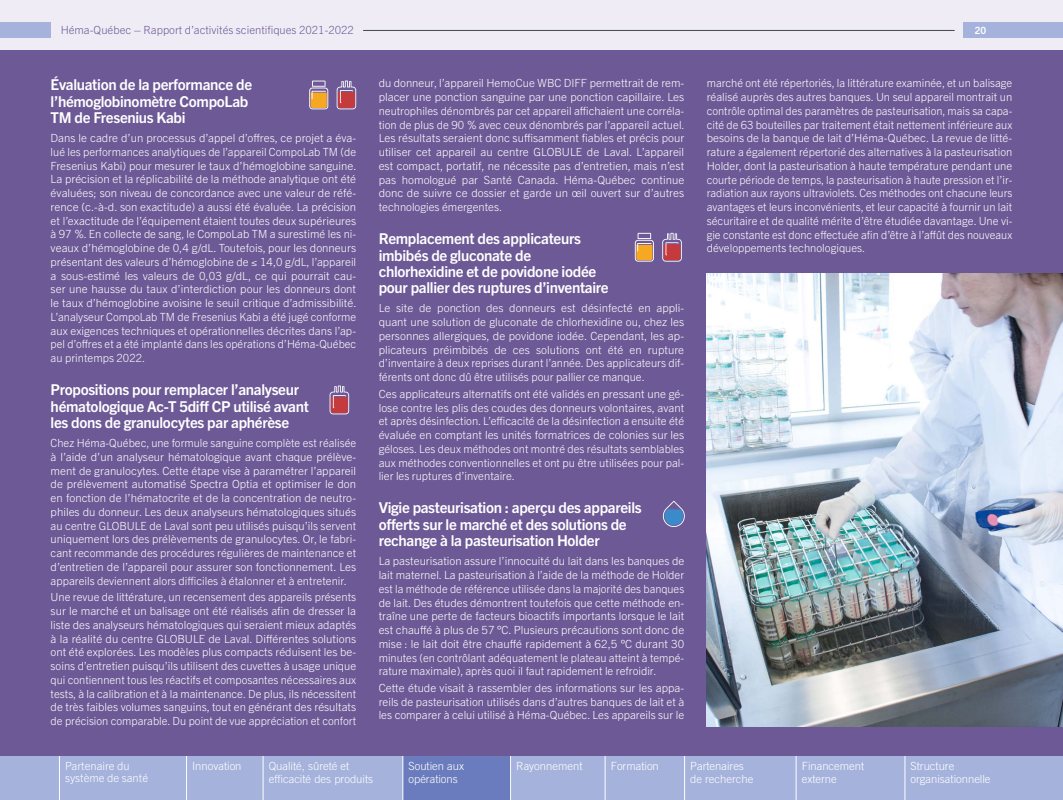
<style>
.page{position:relative;width:1063px;height:800px;background:#fff}
.page>*{position:absolute;margin:0;border:0;box-sizing:border-box;transform-origin:0 0}
.t1{font:700 15px/16.2px "Trade Gothic Next LT Pro";letter-spacing:-.02em;color:#fff}
.t2{font:300 11.25px/13.8px "Trade Gothic Next LT Pro";color:#fff;text-align:justify}
.t3{font:300 11.25px/12.5px "Trade Gothic";color:#fff}
.t4{font:300 11.25px "Trade Gothic Next LT Pro";color:#6d5996}
.t5{font:700 10px "Trade Gothic Next LT Pro";color:#fff}
</style>
<div class="page">
<div style="left:0;top:0;width:1062px;height:50px;background:#efecf6"></div>
<div style="left:962px;top:22px;width:100px;height:16px;background:#a5b2dc"></div>
<div style="left:0;top:22px;width:51px;height:16px;background:#a5b2dc"></div>
<hr style="left:363px;top:30px;width:591px;height:1px;background:#40494c">
<div style="left:0;top:756px;width:1062px;height:44px;background:#a5b2dc"></div>
<div style="left:403px;top:756px;width:107px;height:44px;background:#6a7cbd"></div>
<hr style="left:59px;top:756px;width:1px;height:44px;background:#fff">
<hr style="left:186px;top:756px;width:1px;height:44px;background:#fff">
<hr style="left:263px;top:756px;width:1px;height:44px;background:#fff">
<hr style="left:402px;top:756px;width:1px;height:44px;background:#fff">
<hr style="left:510px;top:756px;width:1px;height:44px;background:#fff">
<hr style="left:605px;top:756px;width:1px;height:44px;background:#fff">
<hr style="left:684px;top:756px;width:1px;height:44px;background:#fff">
<hr style="left:795px;top:756px;width:1px;height:44px;background:#fff">
<hr style="left:904px;top:756px;width:1px;height:44px;background:#fff">
<div style="left:0;top:50px;width:1062px;height:706px;background:#6d5996"></div>
<img style="left:706px;top:273px;width:356px;height:454px">
<svg style="left:329px;top:386px;width:20px;height:28px"></svg>
<svg style="left:336px;top:81px;width:20px;height:28px"></svg>
<svg style="left:662px;top:233px;width:19px;height:29px"></svg>
<svg style="left:309px;top:81px;width:19px;height:28px"></svg>
<svg style="left:635px;top:233px;width:19px;height:29px"></svg>
<svg style="left:663px;top:501px;width:22px;height:26px"></svg>
<p class="t4" style="left:61px;top:23px;width:295px">Héma-Québec – Rapport d’activités scientifiques 2021-2022</p>
<p class="t5" style="left:974px;top:24px;width:13px">20</p>
<h1 class="t1" style="left:51px;top:76px;width:203px">Évaluation de la performance de l’hémoglobinomètre CompoLab<br>TM de Fresenius Kabi</h1>
<p class="t2" style="left:51px;top:131px;width:307px">Dans le cadre d’un processus d’appel d’offres, ce projet a éva‑ lué les performances analytiques de l’appareil CompoLab TM (de Fresenius Kabi) pour mesurer le taux d’hémoglobine sanguine.<br>La précision et la réplicabilité de la méthode analytique ont été évaluées; son niveau de concordance avec une valeur de réfé‑ rence (c.-à-d. son exactitude) a aussi été évaluée. La précision et l’exactitude de l’équipement étaient toutes deux supérieures à 97 %. En collecte de sang, le CompoLab TM a surestimé les ni‑ veaux d’hémoglobine de 0,4 g/dL. Toutefois, pour les donneurs présentant des valeurs d’hémoglobine de ≤ 14,0 g/dL, l’appareil a sous-estimé les valeurs de 0,03 g/dL, ce qui pourrait cau‑ ser une hausse du taux d’interdiction pour les donneurs dont le taux d’hémoglobine avoisine le seuil critique d’admissibilité.<br>L’analyseur CompoLab TM de Fresenius Kabi a été jugé conforme aux exigences techniques et opérationnelles décrites dans l’ap‑ pel d’offres et a été implanté dans les opérations d’Héma‑Québec au printemps 2022.</p>
<h1 class="t1" style="left:51px;top:381px;width:260px">Propositions pour remplacer l’analyseur hématologique Ac-T 5diff CP utilisé avant les dons de granulocytes par aphérèse</h1>
<p class="t2" style="left:51px;top:436px;width:307px">Chez Héma‑Québec, une formule sanguine complète est réalisée à l’aide d’un analyseur hématologique avant chaque prélève‑ ment de granulocytes. Cette étape vise à paramétrer l’appareil de prélèvement automatisé Spectra Optia et optimiser le don en fonction de l’hématocrite et de la concentration de neutro‑ philes du donneur. Les deux analyseurs hématologiques situés au centre GLOBULE de Laval sont peu utilisés puisqu’ils servent uniquement lors des prélèvements de granulocytes. Or, le fabri‑ cant recommande des procédures régulières de maintenance et d’entretien de l’appareil pour assurer son fonctionnement. Les appareils deviennent alors difficiles à étalonner et à entretenir.</p>
<p class="t2" style="left:51px;top:590px;width:307px">Une revue de littérature, un recensement des appareils présents sur le marché et un balisage ont été réalisés afin de dresser la liste des analyseurs hématologiques qui seraient mieux adaptés à la réalité du centre GLOBULE de Laval. Différentes solutions ont été explorées. Les modèles plus compacts réduisent les be‑ soins d’entretien puisqu’ils utilisent des cuvettes à usage unique qui contiennent tous les réactifs et composantes nécessaires aux tests, à la calibration et à la maintenance. De plus, ils nécessitent de très faibles volumes sanguins, tout en générant des résultats de précision comparable. Du point de vue appréciation et confort</p>
<p class="t2" style="left:379px;top:76px;width:307px">du donneur, l’appareil HemoCue WBC DIFF permettrait de rem‑ placer une ponction sanguine par une ponction capillaire. Les neutrophiles dénombrés par cet appareil affichaient une corréla‑ tion de plus de 90 % avec ceux dénombrés par l’appareil actuel.<br>Les résultats seraient donc suffisamment fiables et précis pour utiliser cet appareil au centre GLOBULE de Laval. L’appareil est compact, portatif, ne nécessite pas d’entretien, mais n’est pas homologué par Santé Canada. Héma‑Québec continue donc de suivre ce dossier et garde un œil ouvert sur d’autres technologies émergentes.</p>
<h1 class="t1" style="left:379px;top:230px;width:231px">Remplacement des applicateurs imbibés de gluconate de chlorhexidine et de povidone iodée pour pallier des ruptures d’inventaire</h1>
<p class="t2" style="left:379px;top:301px;width:307px">Le site de ponction des donneurs est désinfecté en appli‑ quant une solution de gluconate de chlorhexidine ou, chez les personnes allergiques, de povidone iodée. Cependant, les ap‑ plicateurs préimbibés de ces solutions ont été en rupture d’inventaire à deux reprises durant l’année. Des applicateurs dif‑ férents ont donc dû être utilisés pour pallier ce manque.</p>
<p class="t2" style="left:379px;top:386px;width:307px">Ces applicateurs alternatifs ont été validés en pressant une gé‑ lose contre les plis des coudes des donneurs volontaires, avant et après désinfection. L’efficacité de la désinfection a ensuite été évaluée en comptant les unités formatrices de colonies sur les géloses. Les deux méthodes ont montré des résultats semblables aux méthodes conventionnelles et ont pu être utilisées pour pal‑ lier les ruptures d’inventaire.</p>
<h1 class="t1" style="left:379px;top:499px;width:264px">Vigie pasteurisation : aperçu des appareils offerts sur le marché et des solutions de rechange à la pasteurisation Holder</h1>
<p class="t2" style="left:379px;top:554px;width:307px">La pasteurisation assure l’innocuité du lait dans les banques de lait maternel. La pasteurisation à l’aide de la méthode de Holder est la méthode de référence utilisée dans la majorité des banques de lait. Des études démontrent toutefois que cette méthode en‑ traîne une perte de facteurs bioactifs importants lorsque le lait est chauffé à plus de 57 °C. Plusieurs précautions sont donc de mise : le lait doit être chauffé rapidement à 62,5 °C durant 30 minutes (en contrôlant adéquatement le plateau atteint à tempé‑ rature maximale), après quoi il faut rapidement le refroidir.</p>
<p class="t2" style="left:379px;top:680px;width:307px">Cette étude visait à rassembler des informations sur les appa‑ reils de pasteurisation utilisés dans d’autres banques de lait et à les comparer à celui utilisé à Héma‑Québec. Les appareils sur le</p>
<p class="t2" style="left:706px;top:76px;width:307px">marché ont été répertoriés, la littérature examinée, et un balisage réalisé auprès des autres banques. Un seul appareil montrait un contrôle optimal des paramètres de pasteurisation, mais sa capa‑ cité de 63 bouteilles par traitement était nettement inférieure aux besoins de la banque de lait d’Héma‑Québec. La revue de litté‑ rature a également répertorié des alternatives à la pasteurisation Holder, dont la pasteurisation à haute température pendant une courte période de temps, la pasteurisation à haute pression et l’ir‑ radiation aux rayons ultraviolets. Ces méthodes ont chacune leurs avantages et leurs inconvénients, et leur capacité à fournir un lait sécuritaire et de qualité mérite d’être étudiée davantage. Une vi‑ gie constante est donc effectuée afin d’être à l’affût des nouveaux développements technologiques.</p>
<p class="t2" style="left:65px;top:759px;width:85px;line-height:12.5px">Partenaire du système de santé</p>
<p class="t3" style="left:192px;top:760px;width:51px">Innovation</p>
<p class="t3" style="left:269px;top:760px;width:106px">Qualité, sûreté et efficacité des produits</p>
<p class="t3" style="left:408px;top:760px;width:57px">Soutien aux opérations</p>
<p class="t3" style="left:516px;top:760px;width:68px">Rayonnement</p>
<p class="t3" style="left:610px;top:760px;width:50px">Formation</p>
<p class="t3" style="left:690px;top:760px;width:65px">Partenaires de recherche</p>
<p class="t3" style="left:801px;top:760px;width:64px">Financement externe</p>
<p class="t3" style="left:910px;top:760px;width:81px">Structure organisationnelle</p>
</div>
